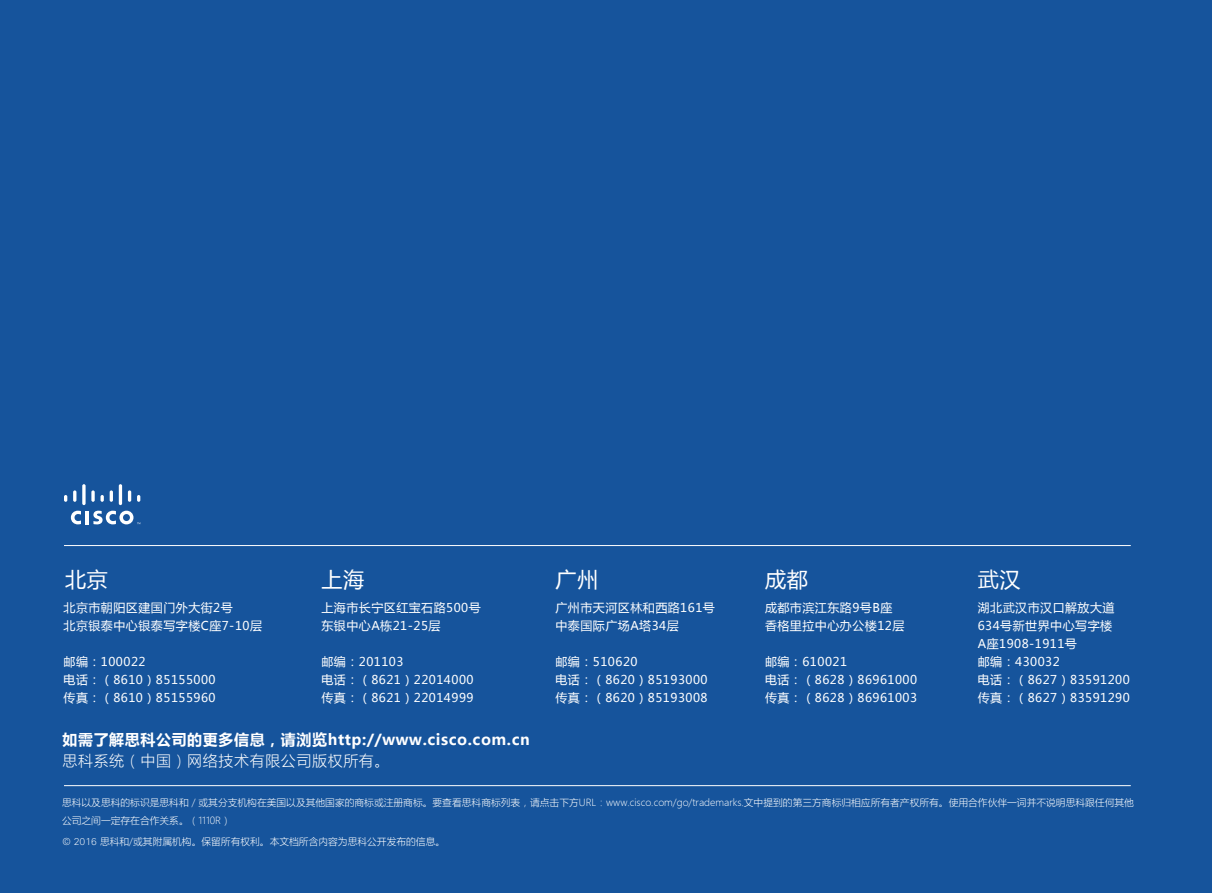
<style>
.page{position:relative;width:1212px;height:893px;background:#16549c}
.page>*{position:absolute;margin:0;border:0;box-sizing:border-box;transform-origin:0 0}
.t1{font:21.15px "Microsoft Ya Hei";letter-spacing:.04em;color:#fff}
.t2{font:700 15.15px "Microsoft Ya Hei";letter-spacing:.04em;color:#fff}
.t3{font:300 15.15px "Microsoft Ya Hei";letter-spacing:.04em;color:#fff}
.t4{font:12px/18px "Microsoft Ya Hei";letter-spacing:.04em;color:#fff}
.t5{font:300 9.75px/18px "Microsoft Ya Hei";color:#fff}
.s1{font-family:"Cisco Sans";font-weight:200}
</style>
<div class="page">
<hr style="left:64px;top:545px;width:1067px;height:1px;background:#fff">
<hr style="left:64px;top:785px;width:1067px;height:1px;background:#fff">
<svg style="left:64px;top:495px;width:3px;height:7px"></svg>
<svg style="left:73px;top:490px;width:3px;height:12px"></svg>
<svg style="left:82px;top:484px;width:4px;height:21px"></svg>
<svg style="left:91px;top:490px;width:4px;height:12px"></svg>
<svg style="left:101px;top:495px;width:3px;height:7px"></svg>
<svg style="left:110px;top:490px;width:3px;height:12px"></svg>
<hr style="left:119px;top:484px;width:3px;height:21px;background:#fff;border-radius:2px">
<svg style="left:128px;top:490px;width:3px;height:12px"></svg>
<svg style="left:137px;top:495px;width:3px;height:7px"></svg>
<svg style="left:71px;top:511px;width:69px;height:13px"></svg>
<h1 class="t1" style="left:65px;top:565px;width:44px">北京</h1>
<p class="t4" style="left:64px;top:599px;width:200px">北京市朝阳区建国门外大街2号<br>北京银泰中心银泰写字楼C座7-10层</p>
<p class="t4" style="left:64px;top:653px;width:154px">邮编：100022<br>电话：（8610）85155000传真：（8610）85155960</p>
<h1 class="t1" style="left:321px;top:565px;width:44px">上海</h1>
<p class="t4" style="left:321px;top:599px;width:161px">上海市长宁区红宝石路500号东银中心A栋21-25层</p>
<p class="t4" style="left:321px;top:653px;width:154px">邮编：201103<br>电话：（8621）22014000传真：（8621）22014999</p>
<p class="t2" style="left:62px;top:729px;width:469px">如需了解思科公司的更多信息，请浏览http://www.cisco.com.cn</p>
<p class="t3" style="left:62px;top:750px;width:329px">思科系统（中国）网络技术有限公司版权所有。</p>
<h1 class="t1" style="left:555px;top:565px;width:44px">广州</h1>
<p class="t4" style="left:555px;top:599px;width:161px">广州市天河区林和西路161号中泰国际广场A塔34层</p>
<p class="t4" style="left:555px;top:653px;width:154px">邮编：510620<br>电话：（8620）85193000传真：（8620）85193008</p>
<h1 class="t1" style="left:765px;top:565px;width:44px">成都</h1>
<p class="t4" style="left:765px;top:599px;width:141px">成都市滨江东路9号B座香格里拉中心办公楼12层</p>
<p class="t4" style="left:765px;top:653px;width:154px">邮编：610021<br>电话：（8628）86961000传真：（8628）86961003</p>
<h1 class="t1" style="left:978px;top:565px;width:44px">武汉</h1>
<p class="t4" style="left:978px;top:599px;width:154px">湖北武汉市汉口解放大道<br>634号新世界中心写字楼<br>A座1908-1911号<br>邮编：430032<br>电话：（8627）83591200传真：（8627）83591290</p>
<p class="t5" style="left:62px;top:793px;width:1073px">思科以及思科的标识是思科和／或其分支机构在美国以及其他国家的商标或注册商标。要查看思科商标列表，请点击下方URL：www.cisco.com/go/trademarks.文中提到的第三方商标归相应所有者产权所有。使用合作伙伴一词并不说明思科跟任何其他公司之间一定存在合作关系。（1110R）</p>
<p class="t5" style="left:63px;top:832px;width:384px"><span class="s1">© 2016</span> 思科和/或其附属机构。保留所有权利。本文档所含内容为思科公开发布的信息。</p>
</div>
